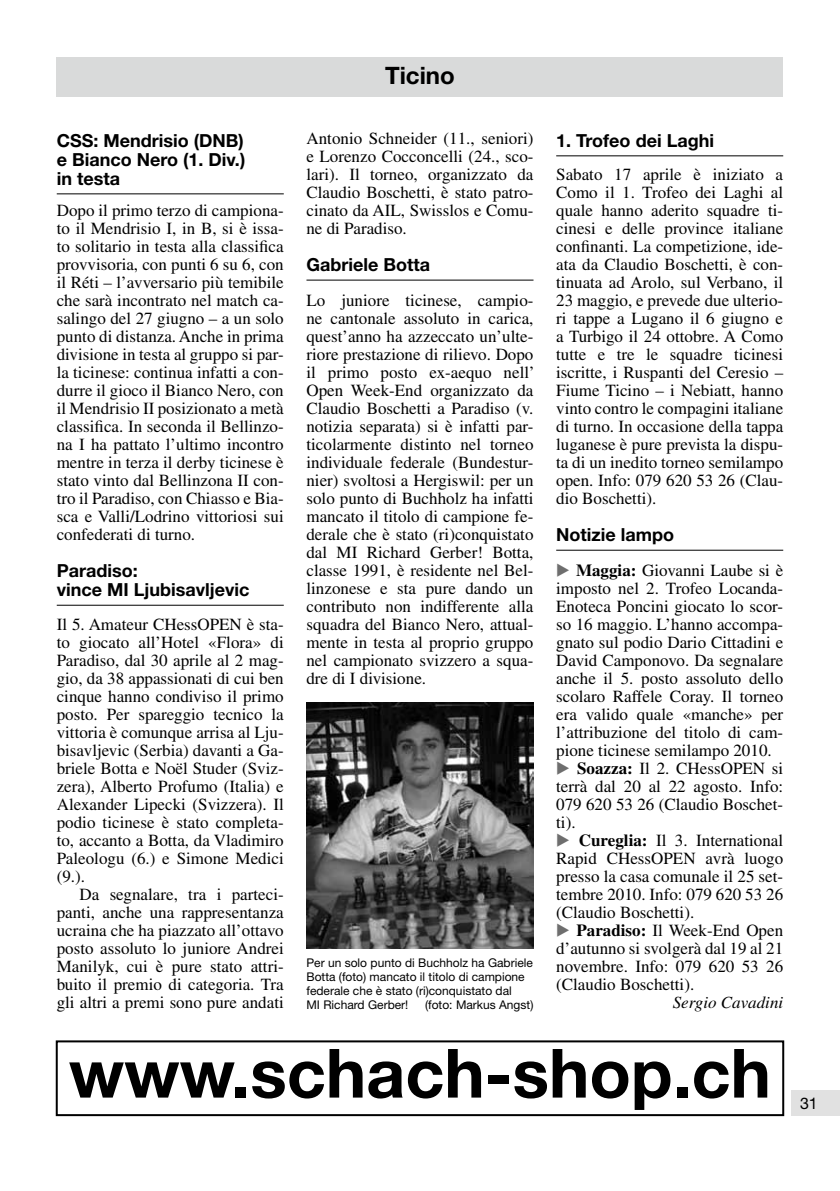
<style>
.page{position:relative;width:840px;height:1191px;background:#fff}
.page>*{position:absolute;margin:0;border:0;box-sizing:border-box;transform-origin:0 0}
.t1{font:700 68px "Helvetica Neue";color:#000}
.t2{font:700 24px "Helvetica Neue";color:#000}
.t3{font:700 18px/19px "Helvetica Neue";color:#000;text-align:justify}
.t4{font:17px/18px "Times LT";color:#000;text-align:justify}
.t5{font:italic 17px "Times LT";color:#000}
.t6{font:16px "Helvetica Neue";color:#000}
.t7{font:12px/14px "Helvetica Neue";color:#000}
.s1{font-family:"European Pi Three";color:#6e6e6e}
.s2{font-weight:700}
</style>
<div class="page">
<div style="left:791px;top:1090px;width:48px;height:26px;background:#e1e1e1"></div>
<div style="left:57px;top:57px;width:725px;height:39px;background:#d9dada"></div>
<hr style="left:57px;top:193px;width:226px;height:1px;background:#000">
<hr style="left:57px;top:605px;width:226px;height:1px;background:#000">
<hr style="left:306px;top:280px;width:227px;height:1px;background:#000">
<hr style="left:556px;top:155px;width:226px;height:1px;background:#000">
<hr style="left:556px;top:550px;width:226px;height:1px;background:#000">
<div style="left:56px;top:1040px;width:727px;height:76px;border:2px solid #000"></div>
<img style="left:306px;top:702px;width:227px;height:247px">
<h2 class="t2" style="left:385px;top:61px;width:71px">Ticino</h2>
<p class="t4" style="left:306px;top:129px;width:228px">Antonio Schneider (11., seniori) e Lorenzo Cocconcelli (24., sco&shy;lari). Il torneo, organizzato da Claudio Boschetti, è stato patro&shy;cinato da AIL, Swisslos e Comu&shy;ne di Paradiso.</p>
<p class="t3" style="left:306px;top:255px;width:125px">Gabriele Botta</p>
<p class="t4" style="left:306px;top:291px;width:230px">Lo juniore ticinese, campio&shy;ne cantonale assoluto in carica, quest’anno ha azzeccato un’ulte&shy;riore prestazione di rilievo. Dopo il primo posto ex-aequo nell’ Open Week-End organizzato da Claudio Boschetti a Paradiso (v. notizia separata) si è infatti par&shy;ticolarmente distinto nel torneo individuale federale (Bundestur&shy;nier) svoltosi a Hergiswil: per un solo punto di Buchholz ha infatti mancato il titolo di campione fe&shy;derale che è stato (ri)conquistato dal MI Richard Gerber! Botta, classe 1991, è residente nel Bel&shy;linzonese e sta pure dando un contributo non indifferente alla squadra del Bianco Nero, attual&shy;mente in testa al proprio gruppo nel campionato svizzero a squa&shy;dre di I divisione.</p>
<p class="t3" style="left:57px;top:130px;width:190px">CSS: Mendrisio (DNB) e Bianco Nero (1. Div.) in testa</p>
<p class="t4" style="left:57px;top:201px;width:228px">Dopo il primo terzo di campiona&shy;to il Mendrisio I, in B, si è issa&shy;to solitario in testa alla classifica provvisoria, con punti 6 su 6, con il Réti – l’avversario più temibile che sarà incontrato nel match ca&shy;salingo del 27 giugno – a un solo punto di distanza. Anche in prima divisione in testa al gruppo si par&shy;la ticinese: continua infatti a con&shy;durre il gioco il Bianco Nero, con il Mendrisio II posizionato a metà classifica. In seconda il Bellinzo&shy;na I ha pattato l’ultimo incontro mentre in terza il derby ticinese è stato vinto dal Bellinzona II con&shy;tro il Paradiso, con Chiasso e Bia&shy;sca e Valli/Lodrino vittoriosi sui confederati di turno.</p>
<p class="t3" style="left:57px;top:561px;width:194px">Paradiso:<br>vince MI Ljubisavljevic</p>
<p class="t4" style="left:57px;top:615px;width:228px">Il 5. Amateur CHessOPEN è sta&shy;to giocato all’Hotel «Flora» di Paradiso, dal 30 aprile al 2 mag&shy;gio, da 38 appassionati di cui ben cinque hanno condiviso il primo posto. Per spareggio tecnico la vittoria è comunque arrisa al Lju&shy;bisavljevic (Serbia) davanti a Ga&shy;briele Botta e Noël Studer (Sviz&shy;zera), Alberto Profumo (Italia) e Alexander Lipecki (Svizzera). Il podio ticinese è stato completa&shy;to, accanto a Botta, da Vladimiro Paleologu (6.) e Simone Medici (9.).</p>
<p class="t4" style="left:57px;top:885px;width:228px;text-indent:23px">Da segnalare, tra i parteci&shy;panti, anche una rappresentanza ucraina che ha piazzato all’ottavo posto assoluto lo juniore Andrei Manilyk, cui è pure stato attri&shy;buito il premio di categoria. Tra gli altri a premi sono pure andati</p>
<p class="t3" style="left:556px;top:130px;width:159px">1. Trofeo dei Laghi</p>
<p class="t4" style="left:556px;top:165px;width:228px">Sabato 17 aprile è iniziato a Como il 1. Trofeo dei Laghi al quale hanno aderito squadre ti&shy;cinesi e delle province italiane confinanti. La competizione, ide&shy;ata da Claudio Boschetti, è con&shy;tinuata ad Arolo, sul Verbano, il 23 maggio, e prevede due ulterio&shy;ri tappe a Lugano il 6 giugno e a Turbigo il 24 ottobre. A Como tutte e tre le squadre ticinesi iscritte, i Ruspanti del Ceresio – Fiume Ticino – i Nebiatt, hanno vinto contro le compagini italiane di turno. In occasione della tappa luganese è pure prevista la dispu&shy;ta di un inedito torneo semilampo open. Info: 079 620 53 26 (Clau&shy;dio Boschetti).</p>
<p class="t3" style="left:556px;top:525px;width:119px">Notizie lampo</p>
<p class="t4" style="left:556px;top:561px;width:228px;text-align:left"><span class="s1">E</span> <span class="s2">Maggia:</span> Giovanni Laube si è imposto nel 2. Trofeo Locanda-<br>Enoteca Poncini giocato lo scor&shy;so 16 maggio. L’hanno accompa&shy;gnato sul podio Dario Cittadini e<br>David Camponovo. Da segnalare anche il 5. posto assoluto dello scolaro Raffele Coray. Il torneo era valido quale «manche» per l’attribuzione del titolo di cam&shy;pione ticinese semilampo 2010.<br><span class="s1">E</span> <span class="s2">Soazza:</span> Il 2. CHessOPEN si terrà dal 20 al 22 agosto. Info:<br>079 620 53 26 (Claudio Boschet&shy;ti).<br><span class="s1">E</span> <span class="s2">Cureglia:</span> Il 3. International<br>Rapid CHessOPEN avrà luogo presso la casa comunale il 25 set&shy;tembre 2010. Info: 079 620 53 26 (Claudio Boschetti).<br><span class="s1">E</span> <span class="s2">Paradiso:</span> Il Week-End Open d’autunno si svolgerà dal 19 al 21 novembre. Info: 079 620 53 26 (Claudio Boschetti).</p>
<p class="t5" style="left:672px;top:993px;width:112px">Sergio Cavadini</p>
<h1 class="t1" style="left:69px;top:1031px;width:703px">www.schach-shop.ch</h1>
<p class="t7" style="left:306px;top:956px;width:228px">Per un solo punto di Buchholz ha Gabriele Botta (foto) mancato il titolo di campione federale che è stato (ri)conquistato dal<br>MI Richard Gerber!</p>
<p class="t7" style="left:425px;top:998px;width:110px">(foto: Markus Angst)</p>
<p class="t6" style="left:799px;top:1093px;width:19px">31</p>
</div>
